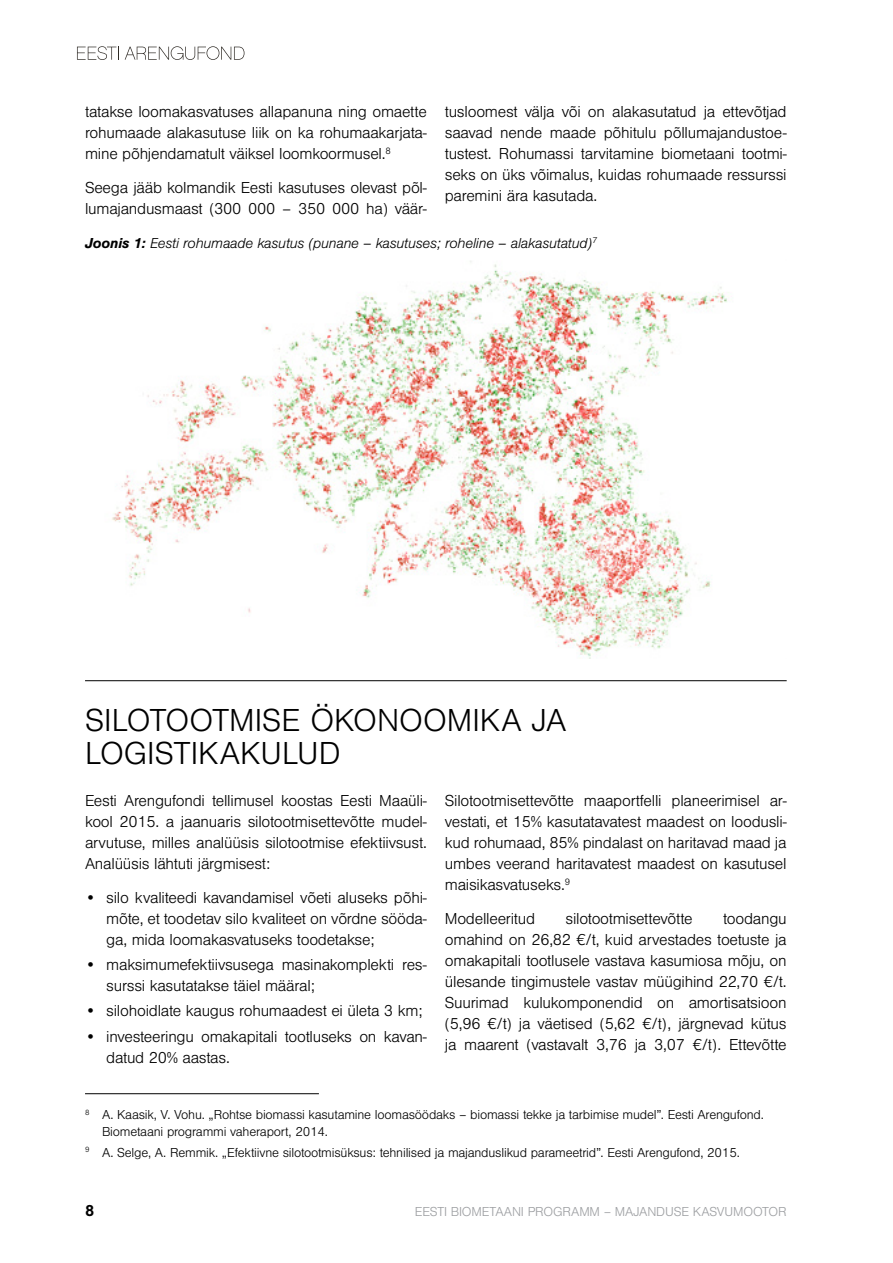
<style>
.page{position:relative;width:893px;height:1263px;background:#fff}
.page>*{position:absolute;margin:0;border:0;box-sizing:border-box;transform-origin:0 0}
.t1{font:300 33px/33px "Nimbus San";color:#000}
.t2{font:300 16.5px/21px "Nimbus San";letter-spacing:-.015em;color:#000;text-align:justify}
.t3{font:700 16.5px "Nimbus San";color:#000}
.t4{font:italic 300 15px "Nimbus San";letter-spacing:-.015em;color:#000}
.t5{font:300 13.5px/16.5px "Nimbus San";letter-spacing:-.015em;color:#000}
.t6{font:300 13.5px "Nimbus San";letter-spacing:-.015em;color:#9d9fa2}
.s1{font-weight:700}
</style>
<div class="page">
<svg style="left:77px;top:46px;width:42px;height:14px"></svg>
<svg style="left:125px;top:46px;width:119px;height:14px"></svg>
<hr style="left:85px;top:680px;width:702px;height:1px;background:#000">
<img style="left:112px;top:261px;width:617px;height:397px">
<hr style="left:85px;top:1093px;width:234px;height:1px;background:#000">
<p class="t2" style="left:85px;top:102px;width:343px">tatakse loomakasvatuses allapanuna ning omaette rohumaade alakasutuse liik on ka rohumaakarjata&shy;mine põhjendamatult väiksel loomkoormusel.<sup>8</sup></p>
<p class="t2" style="left:85px;top:178px;width:343px">Seega jääb kolmandik Eesti kasutuses olevast põl&shy;lumajandusmaast (300 000 – 350 000 ha) väär-</p>
<p class="t2" style="left:445px;top:102px;width:343px">tusloomest välja või on alakasutatud ja ettevõtjad saavad nende maade põhitulu põllumajandustoe&shy;tustest. Rohumassi tarvitamine biometaani tootmi&shy;seks on üks võimalus, kuidas rohumaade ressurssi paremini ära kasutada.</p>
<p class="t4" style="left:85px;top:234px;width:513px"><span class="s1">Joonis 1:</span> Eesti rohumaade kasutus (punane – kasutuses; roheline – alakasutatud)<sup>7</sup></p>
<h1 class="t1" style="left:85px;top:704px;width:483px">SILOTOOTMISE ÖKONOOMIKA JA<br>LOGISTIKAKULUD</h1>
<p class="t2" style="left:85px;top:791px;width:343px">Eesti Arengufondi tellimusel koostas Eesti Maaüli&shy;kool 2015. a jaanuaris silotootmisettevõtte mudel&shy;arvutuse, milles analüüsis silotootmise efektiivsust.<br>Analüüsis lähtuti järgmisest:</p>
<p class="t2" style="left:106px;top:887px;width:322px;text-indent:-21px">• silo kvaliteedi kavandamisel võeti aluseks põhi&shy;mõte, et toodetav silo kvaliteet on võrdne sööda&shy;ga, mida loomakasvatuseks toodetakse;</p>
<p class="t2" style="left:106px;top:955px;width:322px;text-indent:-21px">• maksimumefektiivsusega masinakomplekti res&shy;surssi kasutatakse täiel määral;</p>
<p class="t2" style="left:85px;top:1001px;width:339px">• silohoidlate kaugus rohumaadest ei ületa 3 km;</p>
<p class="t2" style="left:106px;top:1026px;width:322px;text-indent:-21px">• investeeringu omakapitali tootluseks on kavan&shy;datud 20% aastas.</p>
<p class="t2" style="left:445px;top:791px;width:343px">Silotootmisettevõtte maaportfelli planeerimisel ar&shy;vestati, et 15% kasutatavatest maadest on loodusli&shy;kud rohumaad, 85% pindalast on haritavad maad ja umbes veerand haritavatest maadest on kasutusel maisikasvatuseks.<sup>9</sup></p>
<p class="t2" style="left:445px;top:908px;width:92px">Modelleeritud</p>
<p class="t2" style="left:565px;top:908px;width:129px">silotootmisettevõtte</p>
<p class="t2" style="left:445px;top:908px;width:343px;text-indent:278px">toodangu omahind on 26,82 €/t, kuid arvestades toetuste ja omakapitali tootlusele vastava kasumiosa mõju, on ülesande tingimustele vastav müügihind 22,70 €/t.<br>Suurimad kulukomponendid on amortisatsioon (5,96 €/t) ja väetised (5,62 €/t), järgnevad kütus ja maarent (vastavalt 3,76 ja 3,07 €/t). Ettevõtte</p>
<p class="t5" style="left:102px;top:1107px;width:663px;text-indent:-17px"><sup>8</sup> A. Kaasik, V. Vohu. „Rohtse biomassi kasutamine loomasöödaks – biomassi tekke ja tarbimise mudel”. Eesti Arengufond.<br>Biometaani programmi vaheraport, 2014.</p>
<p class="t5" style="left:85px;top:1144px;width:656px"><sup>9</sup> A. Selge, A. Remmik. „Efektiivne silotootmisüksus: tehnilised ja majanduslikud parameetrid”. Eesti Arengufond, 2015.</p>
<p class="t3" style="left:85px;top:1201px;width:11px">8</p>
<p class="t6" style="left:415px;top:1204px;width:373px">EESTI BIOMETAANI PROGRAMM – MAJANDUSE KASVUMOOTOR</p>
</div>
